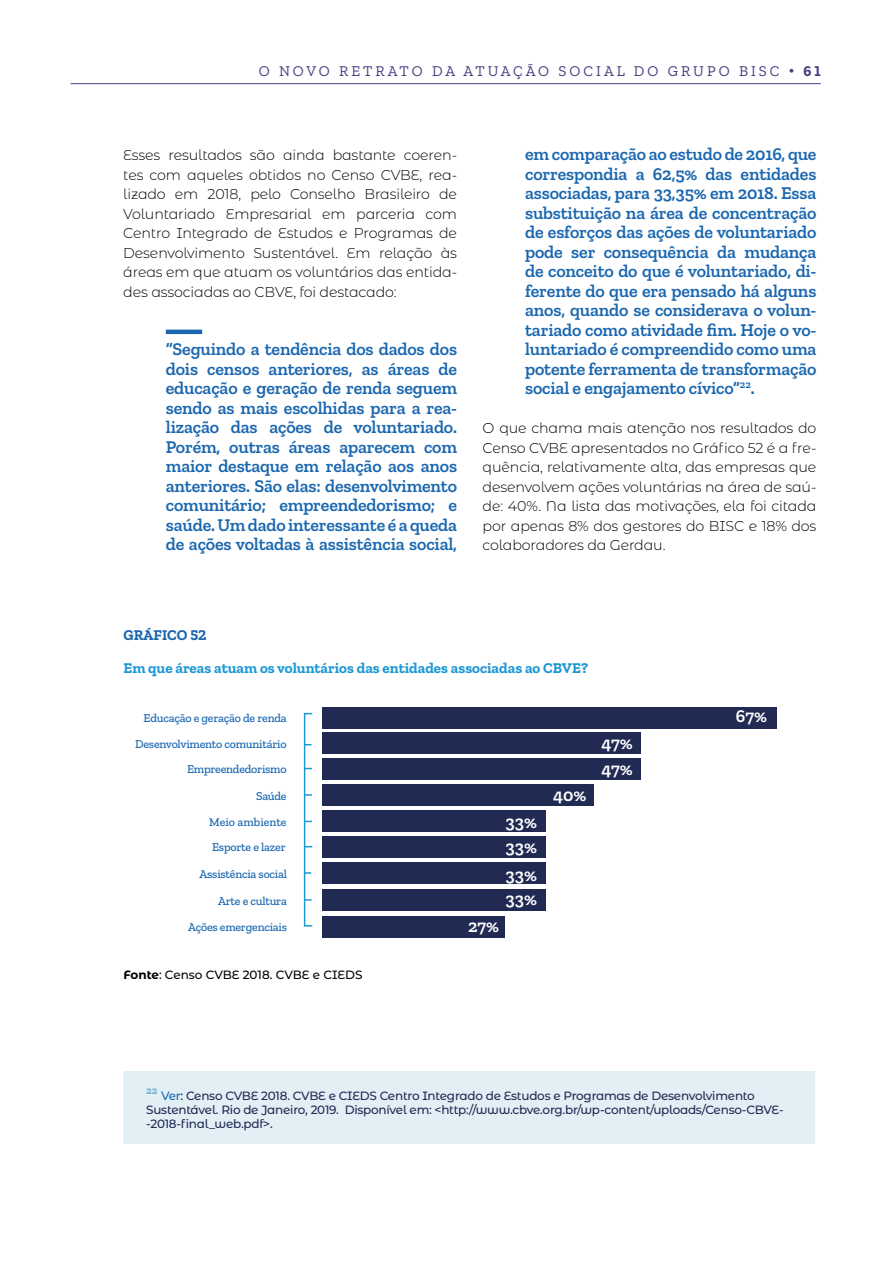
<style>
.page{position:relative;width:893px;height:1263px;background:#fff}
.page>*{position:absolute;margin:0;border:0;box-sizing:border-box;transform-origin:0 0}
.t1{font:600 18px/19.5px "Zilla Slab";letter-spacing:-.01em;color:#1a67b0;text-align:justify}
.t2{font:600 18px "Zilla Slab";color:#fff}
.t3{font:700 15px "Zilla Slab";color:#1c98d5}
.t4{font:15px "Zilla Slab";letter-spacing:.2em;color:#4a3b81}
.t5{font:700 15px "Zilla Slab";color:#1a67b0}
.t6{font:300 14.25px/19.5px "Montserrat Alternates";letter-spacing:-.01em;color:#000;text-align:justify}
.t7{font:500 12px/14.4px "Montserrat Alternates";letter-spacing:-.02em;color:#202a53}
.t8{font:500 12px "Zilla Slab";letter-spacing:-.02em;color:#1a67b0}
.t9{font:500 12px "Montserrat Alternates";color:#000}
.t10{font:500 12px "Zilla Slab";color:#1a67b0}
.t11{font:700 10.5px "Zilla Slab";color:#6eb1d1}
.s1{font-family:"Montserrat";font-weight:700}
.s2{font-weight:700}
.s3{color:#1a67b0}
</style>
<div class="page">
<hr style="left:71px;top:83px;width:750px;height:1px;background:#4a3b81">
<hr style="left:166px;top:330px;width:36px;height:4px;background:#1a67b0">
<div style="left:304px;top:713px;width:9px;height:214px;border:2px solid #1c98d5"></div>
<div style="left:322px;top:707px;width:454px;height:21px;background:#202a53"></div>
<div style="left:322px;top:732px;width:319px;height:21px;background:#202a53"></div>
<div style="left:322px;top:758px;width:319px;height:21px;background:#202a53"></div>
<svg style="left:305px;top:794px;width:7px;height:2px"></svg>
<div style="left:322px;top:784px;width:271px;height:21px;background:#202a53"></div>
<div style="left:322px;top:811px;width:224px;height:21px;background:#202a53"></div>
<div style="left:322px;top:836px;width:224px;height:21px;background:#202a53"></div>
<svg style="left:304px;top:872px;width:7px;height:2px"></svg>
<div style="left:322px;top:862px;width:224px;height:21px;background:#202a53"></div>
<svg style="left:304px;top:899px;width:7px;height:2px"></svg>
<div style="left:322px;top:889px;width:224px;height:21px;background:#202a53"></div>
<div style="left:322px;top:916px;width:183px;height:21px;background:#202a53"></div>
<div style="left:124px;top:1071px;width:691px;height:73px;background:#e2eff5"></div>
<p class="t4" style="left:259px;top:62px;width:563px">O NOVO RETRATO DA ATUAÇÃO SOCIAL DO GRUPO BISC <span class="s1">•</span> <span class="s2">61</span></p>
<p class="t6" style="left:123px;top:145px;width:335px">Esses resultados são ainda bastante coeren&shy;tes com aqueles obtidos no Censo CVBE, rea&shy;lizado em 2018, pelo Conselho Brasileiro de Voluntariado Empresarial em parceria com Centro Integrado de Estudos e Programas de Desenvolvimento Sustentável. Em relação às áreas em que atuam os voluntários das entida&shy;des associadas ao CBVE, foi destacado:</p>
<p class="t1" style="left:166px;top:340px;width:293px">“Seguindo a tendência dos dados dos dois censos anteriores, as áreas de educação e geração de renda seguem sendo as mais escolhidas para a rea&shy;lização das ações de voluntariado.<br>Porém, outras áreas aparecem com maior destaque em relação aos anos anteriores. São elas: desenvolvimento comunitário; empreendedorismo; e saúde. Um dado interessante é a queda de ações voltadas à assistência social,</p>
<p class="t1" style="left:525px;top:145px;width:293px">em comparação ao estudo de 2016, que correspondia a 62,5% das entidades associadas, para 33,35% em 2018. Essa substituição na área de concentração de esforços das ações de voluntariado pode ser consequência da mudança de conceito do que é voluntariado, di&shy;ferente do que era pensado há alguns anos, quando se considerava o volun&shy;tariado como atividade fim. Hoje o vo&shy;luntariado é compreendido como uma potente ferramenta de transformação social e engajamento cívico”<sup>22</sup>.</p>
<p class="t6" style="left:483px;top:418px;width:335px">O que chama mais atenção nos resultados do Censo CVBE apresentados no Gráfico 52 é a fre&shy;quência, relativamente alta, das empresas que desenvolvem ações voluntárias na área de saú&shy;de: 40%. Na lista das motivações, ela foi citada por apenas 8% dos gestores do BISC e 18% dos colaboradores da Gerdau.</p>
<p class="t5" style="left:123px;top:627px;width:84px">GRÁFICO 52</p>
<p class="t3" style="left:123px;top:659px;width:466px">Em que áreas atuam os voluntários das entidades associadas ao CBVE?</p>
<p class="t8" style="left:144px;top:712px;width:145px">Educação e geração de renda</p>
<p class="t2" style="left:736px;top:706px;width:33px">67%</p>
<p class="t8" style="left:135px;top:737px;width:153px">Desenvolvimento comunitário</p>
<p class="t2" style="left:601px;top:732px;width:33px">47%</p>
<p class="t8" style="left:187px;top:762px;width:101px">Empreendedorismo</p>
<p class="t2" style="left:601px;top:759px;width:33px">47%</p>
<p class="t8" style="left:256px;top:789px;width:32px">Saúde</p>
<p class="t2" style="left:553px;top:784px;width:35px">40%</p>
<p class="t10" style="left:209px;top:815px;width:79px">Meio ambiente</p>
<p class="t2" style="left:506px;top:812px;width:33px">33%</p>
<p class="t8" style="left:212px;top:841px;width:75px">Esporte e lazer</p>
<p class="t2" style="left:506px;top:837px;width:33px">33%</p>
<p class="t8" style="left:199px;top:867px;width:89px">Assistência social</p>
<p class="t2" style="left:506px;top:865px;width:33px">33%</p>
<p class="t8" style="left:218px;top:894px;width:71px">Arte e cultura</p>
<p class="t2" style="left:506px;top:889px;width:33px">33%</p>
<p class="t8" style="left:188px;top:921px;width:100px">Ações emergenciais</p>
<p class="t2" style="left:468px;top:916px;width:33px">27%</p>
<p class="t9" style="left:124px;top:966px;width:241px"><span class="s2">Fonte</span>: Censo CVBE 2018. CVBE e CIEDS</p>
<p class="t11" style="left:146px;top:1084px;width:13px">22</p>
<p class="t7" style="left:146px;top:1088px;width:639px;text-indent:15px"><span class="s3">Ver</span>: Censo CVBE 2018. CVBE e CIEDS Centro Integrado de Estudos e Programas de Desenvolvimento<br>Sustentável. Rio de Janeiro, 2019. Disponível em: &lt;http://www.cbve.org.br/wp-content/uploads/Censo-CBVE--2018-final_web.pdf&gt;.</p>
</div>
